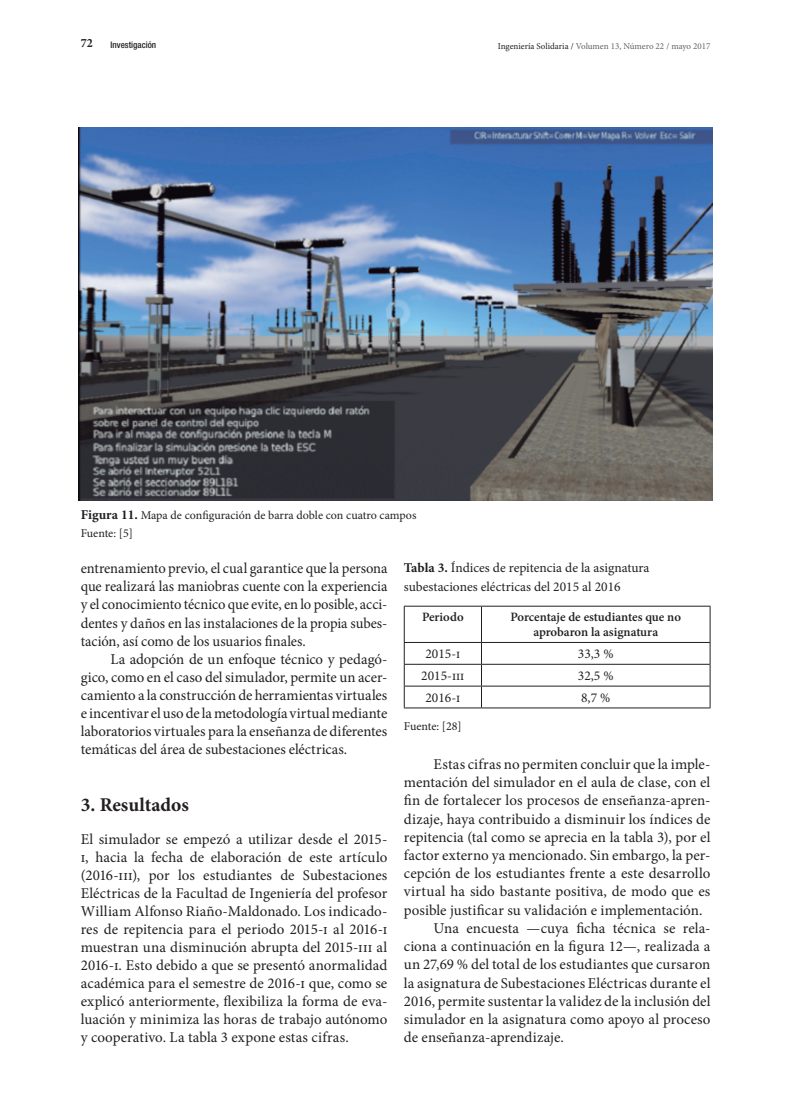
<style>
.page{position:relative;width:808px;height:1106px;background:#fff}
.page>*{position:absolute;margin:0;border:0;box-sizing:border-box;transform-origin:0 0}
.Título2{font:700 19.5px "Minion Pro";color:#231f20}
.Texto{font:15px/18.1px "Minion Pro";letter-spacing:-.005em;color:#231f20;text-align:justify}
.Primer_párrafo{font:15px/18px "Minion Pro";color:#231f20;text-align:justify}
.Tabla_nombre{font:13.5px/18.1px "Minion Pro";color:#231f20}
.T_Tabla{font:13.5px "Minion Pro";color:#231f20}
.Tabla_encabezado{font:600 12.75px/15px "Minion Pro";color:#231f20;text-align:center}
.t1{font:700 12.75px "Minion Pro";color:#231f20;scale:.94 1}
.Figura_nombre{font:12px "Minion Pro";letter-spacing:-.01em;color:#231f20}
.Tabla_Fuente{font:12px "Minion Pro";color:#231f20}
.Figura_fuente{font:12px "Minion Pro";color:#231f20}
.t2{font:9px "Minion Pro";color:#636366}
.t3{font:500 condensed 9px "Helvetica Neue LT Std";color:#231f20}
.s1{color:#231f20}
.s2{font-weight:700;font-size:13.5px}
.s3{font-weight:700}
</style>
<div class="page">
<img style="left:79px;top:128px;width:633px;height:372px">
<hr style="left:404px;top:606px;width:77px;height:1px;background:#231f20">
<hr style="left:404px;top:606px;width:1px;height:36px;background:#231f20">
<hr style="left:481px;top:606px;width:229px;height:1px;background:#231f20">
<hr style="left:481px;top:606px;width:1px;height:36px;background:#231f20">
<hr style="left:710px;top:606px;width:1px;height:36px;background:#231f20">
<hr style="left:404px;top:642px;width:77px;height:1px;background:#231f20">
<hr style="left:481px;top:642px;width:229px;height:1px;background:#231f20">
<hr style="left:404px;top:664px;width:77px;height:1px;background:#231f20">
<hr style="left:481px;top:664px;width:229px;height:1px;background:#231f20">
<hr style="left:404px;top:685px;width:77px;height:1px;background:#231f20">
<svg style="left:404px;top:643px;width:1px;height:64px"></svg>
<hr style="left:481px;top:685px;width:229px;height:1px;background:#231f20">
<svg style="left:481px;top:643px;width:1px;height:64px"></svg>
<svg style="left:710px;top:643px;width:1px;height:64px"></svg>
<hr style="left:404px;top:707px;width:77px;height:1px;background:#231f20">
<hr style="left:481px;top:707px;width:229px;height:1px;background:#231f20">
<p class="t1" style="left:81px;top:34px;width:14px">72</p>
<p class="t3" style="left:111px;top:40px;width:47px">Investigación</p>
<p class="t2" style="left:498px;top:40px;width:214px"><span class="s1">Ingeniería Solidaria /</span> Volumen 13, Número 22 / mayo 2017</p>
<p class="Figura_nombre" style="left:81px;top:507px;width:337px"><span class="s2">Figura 11.</span> Mapa de configuración de barra doble con cuatro campos</p>
<p class="Figura_fuente" style="left:81px;top:525px;width:54px">Fuente: [5]</p>
<p class="Tabla_nombre" style="left:404px;top:559px;width:247px"><span class="s3">Tabla 3.</span> Índices de repitencia de la asignatura subestaciones eléctricas del 2015 al 2016</p>
<p class="Tabla_encabezado" style="left:422px;top:610px;width:43px">Periodo</p>
<p class="Tabla_encabezado" style="left:510px;top:610px;width:172px">Porcentaje de estudiantes que no aprobaron la asignatura</p>
<p class="T_Tabla" style="left:425px;top:645px;width:36px">2015-i</p>
<p class="T_Tabla" style="left:578px;top:645px;width:37px">33,3 %</p>
<p class="T_Tabla" style="left:421px;top:666px;width:45px">2015-iii</p>
<p class="T_Tabla" style="left:578px;top:666px;width:37px">32,5 %</p>
<p class="T_Tabla" style="left:425px;top:688px;width:36px">2016-i</p>
<p class="T_Tabla" style="left:581px;top:688px;width:31px">8,7 %</p>
<p class="Tabla_Fuente" style="left:404px;top:717px;width:59px">Fuente: [28]</p>
<p class="Texto" style="left:404px;top:755px;width:308px;text-indent:30px">Estas cifras no permiten concluir que la imple&shy;mentación del simulador en el aula de clase, con el fin de fortalecer los procesos de enseñanza-apren&shy;dizaje, haya contribuido a disminuir los índices de repitencia (tal como se aprecia en la tabla 3), por el factor externo ya mencionado. Sin embargo, la per&shy;cepción de los estudiantes frente a este desarrollo virtual ha sido bastante positiva, de modo que es posible justificar su validación e implementación.</p>
<p class="Texto" style="left:404px;top:919px;width:308px;text-indent:30px">Una encuesta —cuya ficha técnica se rela&shy;ciona a continuación en la figura 12—, realizada a un 27,69 % del total de los estudiantes que cursaron la asignatura de Subestaciones Eléctricas durante el 2016, permite sustentar la validez de la inclusión del simulador en la asignatura como apoyo al proceso de enseñanza-aprendizaje.</p>
<p class="Texto" style="left:81px;top:560px;width:308px">entrenamiento previo, el cual garantice que la persona que realizará las maniobras cuente con la experiencia y el conocimiento técnico que evite, en lo posible, acci&shy;dentes y daños en las instalaciones de la propia subes&shy;tación, así como de los usuarios finales.</p>
<p class="Texto" style="left:81px;top:650px;width:308px;text-indent:30px">La adopción de un enfoque técnico y pedagó&shy;gico, como en el caso del simulador, permite un acer&shy;camiento a la construcción de herramientas virtuales e incentivar el uso de la metodología virtual mediante laboratorios virtuales para la enseñanza de diferentes temáticas del área de subestaciones eléctricas.</p>
<p class="Título2" style="left:81px;top:790px;width:110px">3. Resultados</p>
<p class="Primer_párrafo" style="left:81px;top:830px;width:308px">El simulador se empezó a utilizar desde el 2015- i, hacia la fecha de elaboración de este artículo (2016-iii), por los estudiantes de Subestaciones Eléctricas de la Facultad de Ingeniería del profesor William Alfonso Riaño-Maldonado. Los indicado&shy;res de repitencia para el periodo 2015-i al 2016-i muestran una disminución abrupta del 2015-iii al 2016-i. Esto debido a que se presentó anormalidad académica para el semestre de 2016-i que, como se explicó anteriormente, flexibiliza la forma de eva&shy;luación y minimiza las horas de trabajo autónomo y cooperativo. La tabla 3 expone estas cifras.</p>
</div>
